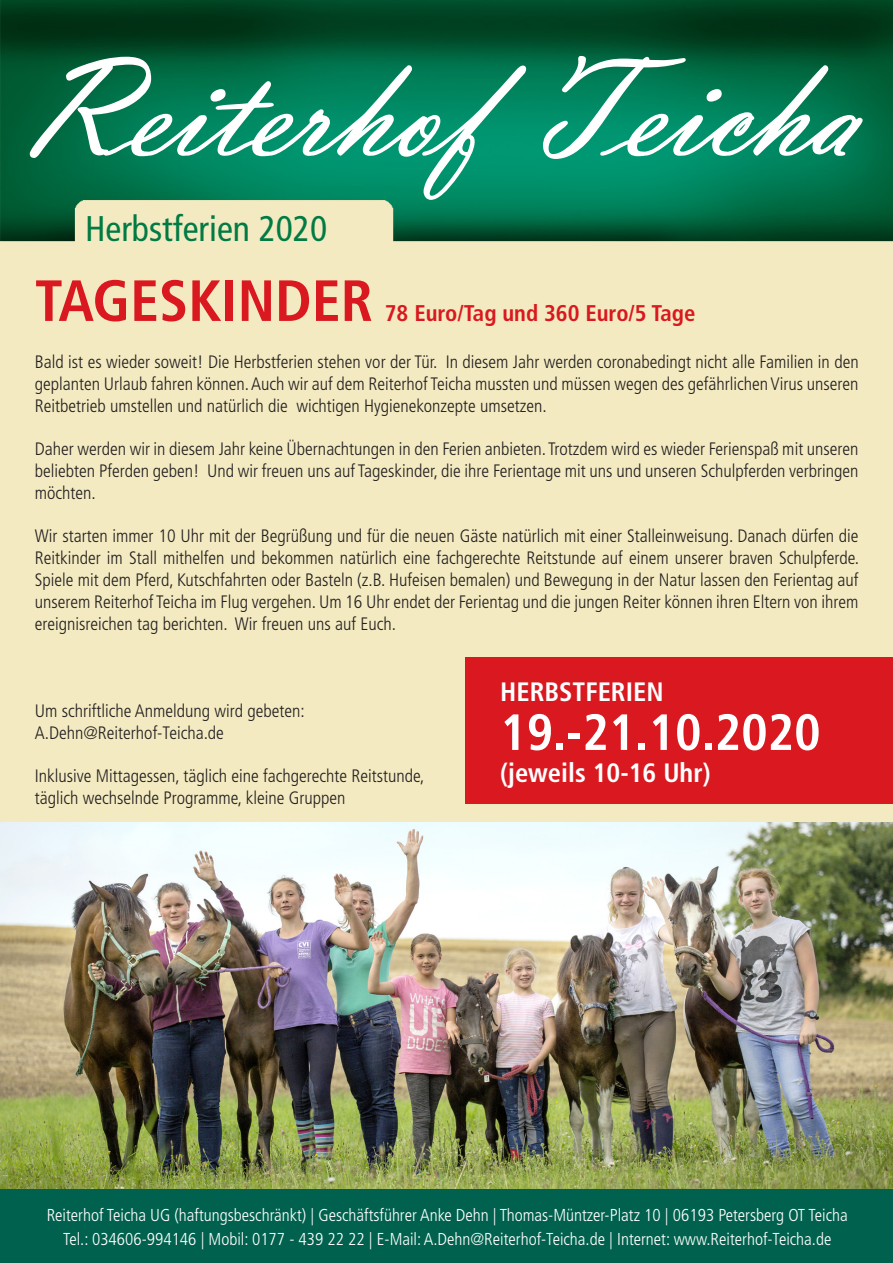
<style>
.page{position:relative;width:893px;height:1263px;background:#fff}
.page>*{position:absolute;margin:0;border:0;box-sizing:border-box;transform-origin:0 0}
.t1{font:700 condensed 58.05px "Frutiger LT Std";color:#d9181f}
.t2{font:700 condensed 50.85px "Frutiger LT Std";color:#fff}
.t3{font:condensed 35.7px "Frutiger LT Std";color:#017a43}
.t4{font:700 condensed 26.55px "Frutiger LT Std";color:#fff}
.t5{font:700 condensed 22.65px "Frutiger LT Std";color:#d9181f}
.t6{font:300 condensed 18px/21.8px "Frutiger LT Std";color:#231f20;text-align:justify}
.t7{font:300 condensed 17.25px "Frutiger LT Std";color:#fff}
</style>
<div class="page">
<img style="left:0;top:0;width:893px;height:823px">
<img style="left:0;top:823px;width:893px;height:366px">
<div style="left:0;top:1189px;width:893px;height:74px;background:#00624e"></div>
<svg style="left:30px;top:56px;width:497px;height:144px;background:#299373"></svg>
<svg style="left:542px;top:55px;width:321px;height:105px"></svg>
<div style="left:465px;top:657px;width:428px;height:147px;background:#d9181f"></div>
<p class="t3" style="left:85px;top:208px;width:244px">Herbstferien 2020</p>
<p class="t1" style="left:35px;top:266px;width:340px">TAGESKINDER</p>
<p class="t5" style="left:385px;top:300px;width:312px">78 Euro/Tag und 360 Euro/5 Tage</p>
<p class="t6" style="left:35px;top:351px;width:825px">Bald ist es wieder soweit! Die Herbstferien stehen vor der Tür. In diesem Jahr werden coronabedingt nicht alle Familien in den geplanten Urlaub fahren können. Auch wir auf dem Reiterhof Teicha mussten und müssen wegen des gefährlichen Virus unseren Reitbetrieb umstellen und natürlich die wichtigen Hygienekonzepte umsetzen.</p>
<p class="t6" style="left:35px;top:438px;width:825px">Daher werden wir in diesem Jahr keine Übernachtungen in den Ferien anbieten. Trotzdem wird es wieder Ferienspaß mit unseren beliebten Pferden geben! Und wir freuen uns auf Tageskinder, die ihre Ferientage mit uns und unseren Schulpferden verbringen möchten.</p>
<p class="t6" style="left:35px;top:526px;width:826px">Wir starten immer 10 Uhr mit der Begrüßung und für die neuen Gäste natürlich mit einer Stalleinweisung. Danach dürfen die Reitkinder im Stall mithelfen und bekommen natürlich eine fachgerechte Reitstunde auf einem unserer braven Schulpferde.<br>Spiele mit dem Pferd, Kutschfahrten oder Basteln (z.B. Hufeisen bemalen) und Bewegung in der Natur lassen den Ferientag auf unserem Reiterhof Teicha im Flug vergehen. Um 16 Uhr endet der Ferientag und die jungen Reiter können ihren Eltern von ihrem ereignisreichen tag berichten. Wir freuen uns auf Euch.</p>
<p class="t6" style="left:35px;top:700px;width:272px">Um schriftliche Anmeldung wird gebeten:</p>
<p class="t6" style="left:35px;top:722px;width:191px">A.Dehn@Reiterhof-Teicha.de</p>
<p class="t6" style="left:35px;top:765px;width:391px">Inklusive Mittagessen, täglich eine fachgerechte Reitstunde,</p>
<p class="t6" style="left:35px;top:787px;width:312px">täglich wechselnde Programme, kleine Gruppen</p>
<p class="t4" style="left:500px;top:676px;width:165px">HERBSTFERIEN</p>
<p class="t2" style="left:500px;top:702px;width:322px">19.-21.10.2020</p>
<p class="t4" style="left:500px;top:757px;width:212px">(jeweils 10-16 Uhr)</p>
<p class="t7" style="left:47px;top:1206px;width:802px">Reiterhof Teicha UG (haftungsbeschränkt) | Geschäftsführer Anke Dehn | Thomas-Müntzer-Platz 10 | 06193 Petersberg OT Teicha</p>
<p class="t7" style="left:63px;top:1229px;width:770px">Tel.: 034606-994146 | Mobil: 0177 - 439 22 22 | E-Mail: A.Dehn@Reiterhof-Teicha.de | Internet: www.Reiterhof-Teicha.de</p>
</div>
